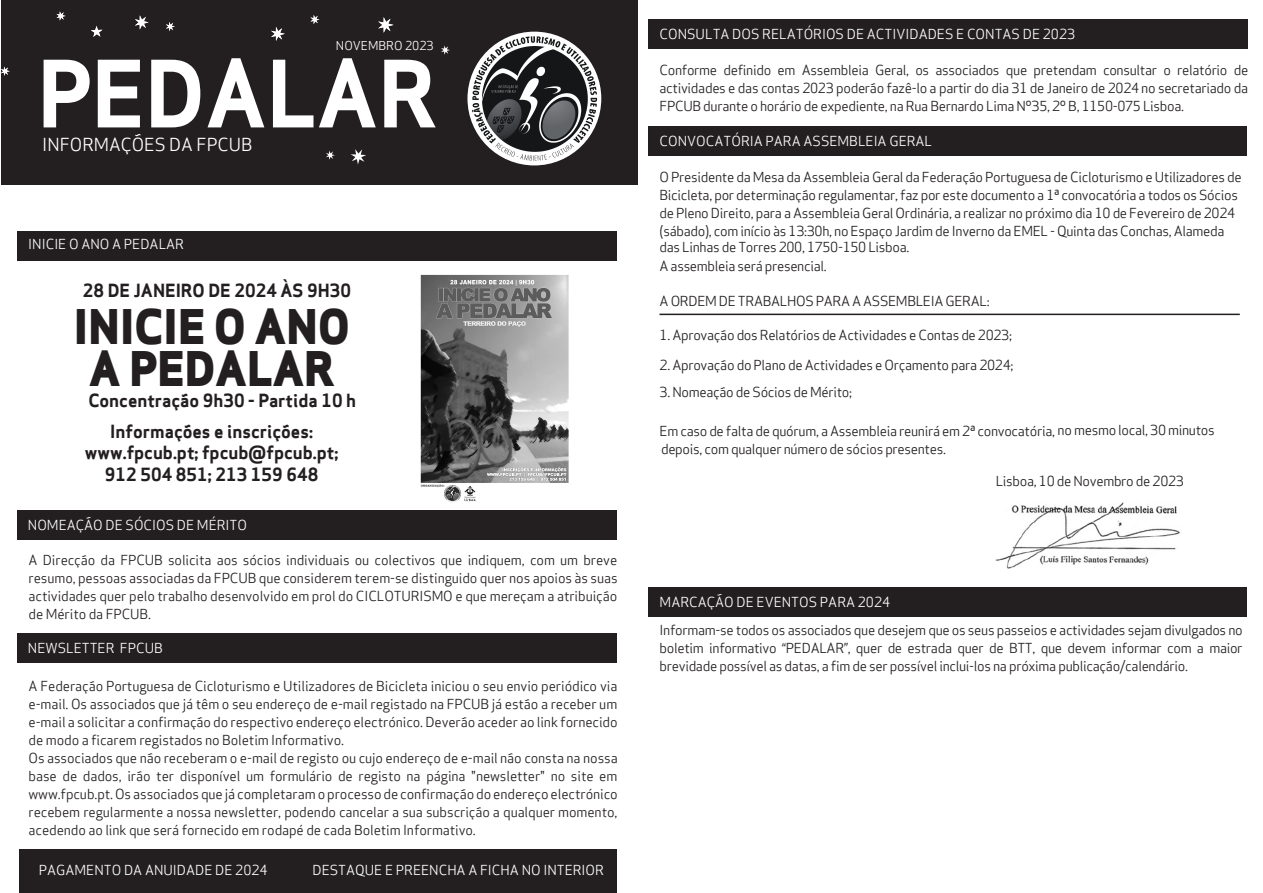
<style>
.page{position:relative;width:1263px;height:893px;background:#fff}
.page>*{position:absolute;margin:0;border:0;box-sizing:border-box;transform-origin:0 0}
.t1{font:90.3px "Apex Sans Bold T";color:#fff}
.t2{font:46.65px/42px "Apex Sans Extra Bold T";letter-spacing:-.01em;color:#231f20;text-align:center}
.t3{font:17.7px/31px "Apex Sans Bold T";color:#231f20}
.t4{font:17.55px "Apex Sans Book T";color:#fff}
.t5{font:13.5px/18px "Apex Sans Book T";letter-spacing:-.025em;color:#231f20;text-align:justify}
.t6{font:13.5px "Apex Sans Book T";color:#fff}
.t7{font:12px "Apex Sans Book T";color:#fff}
</style>
<div class="page">
<div style="left:1px;top:0;width:636px;height:185px;background:#231f20"></div>
<img style="left:467px;top:32px;width:134px;height:133px;border-radius:67px">
<div style="left:19px;top:849px;width:598px;height:44px;background:#231f20"></div>
<div style="left:18px;top:231px;width:599px;height:30px;background:#231f20"></div>
<div style="left:18px;top:510px;width:599px;height:30px;background:#231f20"></div>
<div style="left:18px;top:633px;width:599px;height:30px;background:#231f20"></div>
<svg style="left:166px;top:22px;width:9px;height:9px"></svg>
<svg style="left:91px;top:26px;width:11px;height:11px"></svg>
<svg style="left:135px;top:15px;width:14px;height:14px"></svg>
<svg style="left:271px;top:27px;width:14px;height:14px"></svg>
<svg style="left:310px;top:15px;width:9px;height:9px"></svg>
<svg style="left:378px;top:17px;width:15px;height:16px"></svg>
<svg style="left:351px;top:149px;width:15px;height:15px"></svg>
<svg style="left:326px;top:151px;width:9px;height:9px"></svg>
<svg style="left:56px;top:11px;width:10px;height:10px"></svg>
<svg style="left:1px;top:67px;width:9px;height:9px"></svg>
<svg style="left:441px;top:45px;width:9px;height:10px"></svg>
<div style="left:648px;top:19px;width:600px;height:30px;background:#231f20"></div>
<div style="left:648px;top:587px;width:599px;height:30px;background:#231f20"></div>
<div style="left:648px;top:126px;width:599px;height:30px;background:#231f20"></div>
<hr style="left:659px;top:314px;width:581px;height:1px;background:#231f20">
<img style="left:420px;top:274px;width:149px;height:228px">
<img style="left:995px;top:502px;width:185px;height:67px">
<p class="t7" style="left:336px;top:38px;width:99px">NOVEMBRO 2023</p>
<h1 class="t1" style="left:37px;top:36px;width:401px">PEDALAR</h1>
<p class="t4" style="left:42px;top:133px;width:212px">INFORMAÇÕES DA FPCUB</p>
<p class="t6" style="left:28px;top:235px;width:157px">INICIE O ANO A PEDALAR</p>
<h3 class="t3" style="left:83px;top:275px;width:270px">28 DE JANEIRO DE 2024 ÀS 9H30</h3>
<h2 class="t2" style="left:74px;top:305px;width:278px">INICIE O ANO<br>A PEDALAR</h2>
<h3 class="t3" style="left:110px;top:385px;width:247px;text-indent:-22px">Concentração 9h30 - Partida 10 h<br>Informações e inscrições:</h3>
<h3 class="t3" style="left:85px;top:442px;width:255px;line-height:21.3px;text-align:center">www.fpcub.pt; fpcub@fpcub.pt;<br>912 504 851; 213 159 648</h3>
<p class="t6" style="left:28px;top:516px;width:221px">NOMEAÇÃO DE SÓCIOS DE MÉRITO</p>
<p class="t5" style="left:29px;top:551px;width:590px">A Direcção da FPCUB solicita aos sócios individuais ou colectivos que indiquem, com um breve resumo, pessoas associadas da FPCUB que considerem terem-se distinguido quer nos apoios às suas actividades quer pelo trabalho desenvolvido em prol do CICLOTURISMO e que mereçam a atribuição de Mérito da FPCUB.</p>
<p class="t6" style="left:28px;top:640px;width:137px">NEWSLETTER FPCUB</p>
<p class="t5" style="left:29px;top:677px;width:591px;text-align:left">A Federação Portuguesa de Cicloturismo e Utilizadores de Bicicleta iniciou o seu envio periódico via e-mail. Os associados que já têm o seu endereço de e-mail registado na FPCUB já estão a receber um e-mail a solicitar a confirmação do respectivo endereço electrónico. Deverão aceder ao link fornecido de modo a ficarem registados no Boletim Informativo.<br>Os associados que não receberam o e-mail de registo ou cujo endereço de e-mail não consta na nossa base de dados, irão ter disponível um formulário de registo na página "newsletter" no site em www.fpcub.pt. Os associadosque já completaram o processo de confirmação do endereço electrónico recebem regularmente a nossa newsletter, podendo cancelar a sua subscrição a qualquer momento, acedendo ao link que será fornecido em rodapé de cada Boletim Informativo.</p>
<p class="t6" style="left:39px;top:862px;width:230px">PAGAMENTO DA ANUIDADE DE 2024</p>
<p class="t6" style="left:312px;top:862px;width:293px">DESTAQUE E PREENCHA A FICHA NO INTERIOR</p>
<p class="t6" style="left:659px;top:25px;width:417px">CONSULTA DOS RELATÓRIOS DE ACTIVIDADES E CONTAS DE 2023</p>
<p class="t5" style="left:659px;top:61px;width:590px">Conforme definido em Assembleia Geral, os associados que pretendam consultar o relatório de actividades e das contas 2023 poderão fazê-lo a partir do dia 31 de Janeiro de 2024 no secretariado da FPCUB durante o horário de expediente, na Rua Bernardo Lima Nº35, 2º B, 1150-075 Lisboa.</p>
<p class="t6" style="left:659px;top:133px;width:274px">CONVOCATÓRIA PARA ASSEMBLEIA GERAL</p>
<p class="t5" style="left:659px;top:168px;width:584px;text-align:left">O Presidente da Mesa da Assembleia Geral da Federação Portuguesa de Cicloturismo e Utilizadores de Bicicleta, por determinação regulamentar, faz por este documento a 1ª convocatória a todos os Sócios de Pleno Direito, para a Assembleia Geral Ordinária, a realizar no próximo dia 10 de Fevereiro de 2024 (sábado), com início às 13:30h, no Espaço Jardim de Inverno da EMEL - Quinta das Conchas, Alameda</p>
<p class="t5" style="left:659px;top:237px;width:251px;line-height:19.4px">das Linhas de Torres 200, 1750-150 Lisboa.<br>A assembleia será presencial.</p>
<p class="t5" style="left:660px;top:292px;width:331px">A ORDEM DE TRABALHOS PARA A ASSEMBLEIA GERAL:</p>
<p class="t5" style="left:659px;top:326px;width:354px">1. Aprovação dos Relatórios de Actividades e Contas de 2023;</p>
<p class="t5" style="left:660px;top:355px;width:355px">2. Aprovação do Plano de Actividades e Orçamento para 2024;</p>
<p class="t5" style="left:660px;top:382px;width:194px">3. Nomeação de Sócios de Mérito;</p>
<p class="t5" style="left:660px;top:422px;width:557px">Em caso de falta de quórum, a Assembleia reunirá em 2ª convocatória, no mesmo local, 30 minutos</p>
<p class="t5" style="left:996px;top:472px;width:190px">Lisboa, 10 de Novembro de 2023</p>
<p class="t5" style="left:661px;top:440px;width:286px">depois, com qualquer número de sócios presentes.</p>
<p class="t6" style="left:660px;top:594px;width:232px">MARCAÇÃO DE EVENTOS PARA 2024</p>
<p class="t5" style="left:659px;top:620px;width:585px">Informam-se todos os associados que desejem que os seus passeios e actividades sejam divulgados no boletim informativo “PEDALAR”, quer de estrada quer de BTT, que devem informar com a maior brevidade possível as datas, a fim de ser possível inclui-los na próxima publicação/calendário.</p>
</div>
